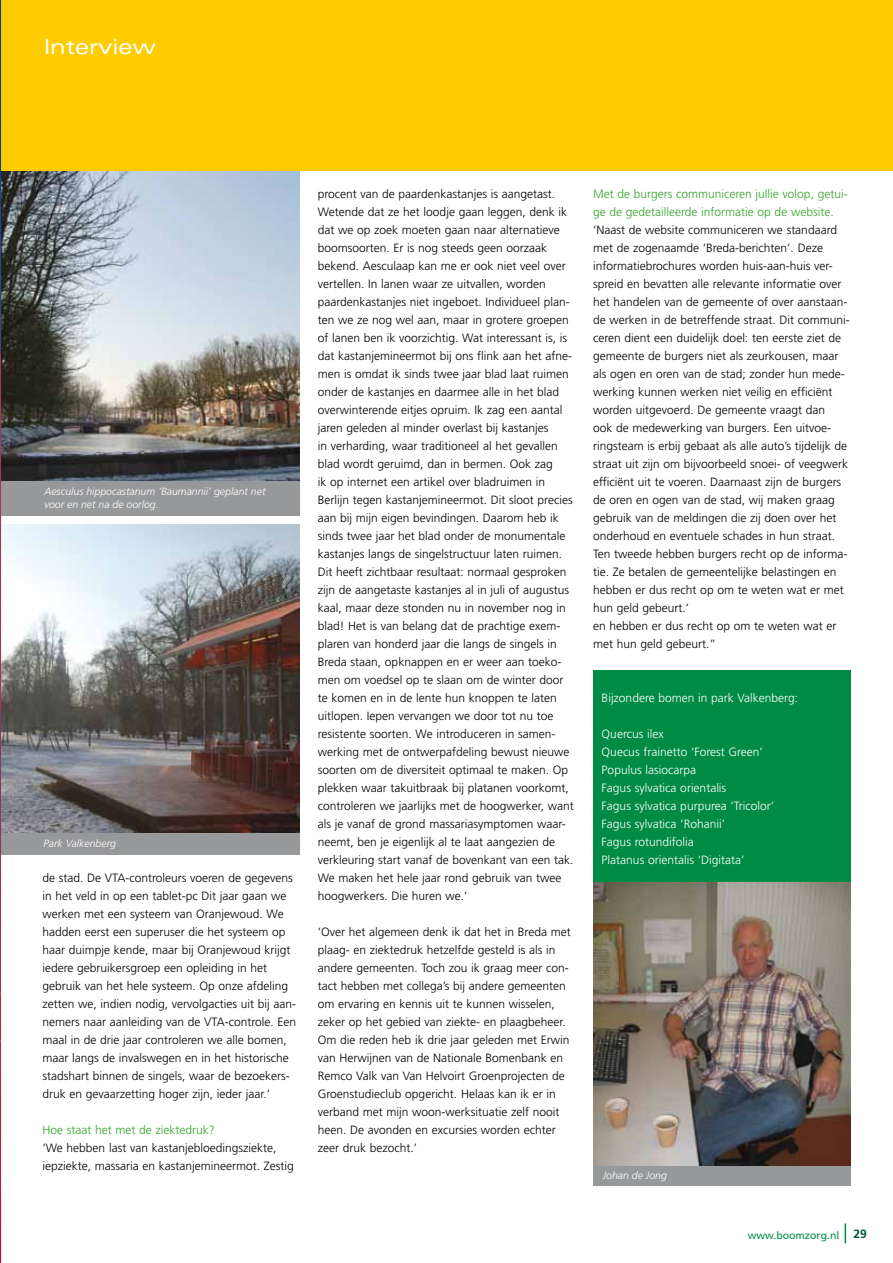
<style>
.page{position:relative;width:893px;height:1263px;background:#fff}
.page>*{position:absolute;margin:0;border:0;box-sizing:border-box;transform-origin:0 0}
.t1{font:expanded 21px "Univers";color:#fff}
.t2{font:300 12px/18px "Frutiger";color:#000}
.t3{font:300 12px/18px "Frutiger";color:#fff}
.t4{font:300 12px/18px "Frutiger";color:#35a32c}
.t5{font:italic 300 10.5px/12.6px "Frutiger";color:#fff}
.t6{font:10.5px "Frutiger";color:#008b45}
.s1{font-weight:700;font-size:12px;color:#00523c}
</style>
<div class="page">
<svg style="left:845px;top:1223px;width:1px;height:20px"></svg>
<div style="left:593px;top:670px;width:257px;height:516px;background:#008b45"></div>
<div style="left:0;top:0;width:893px;height:170px;background:#fecc00"></div>
<img style="left:1px;top:171px;width:299px;height:310px">
<img style="left:1px;top:525px;width:299px;height:308px">
<img style="left:593px;top:882px;width:257px;height:284px">
<div style="left:0;top:481px;width:300px;height:35px;background:#97989a"></div>
<div style="left:0;top:833px;width:300px;height:21px;background:#97989a"></div>
<div style="left:593px;top:1166px;width:257px;height:20px;background:#97989a"></div>
<svg style="left:0;top:0;width:1px;height:1263px"></svg>
<h1 class="t1" style="left:44px;top:34px;width:113px">Interview</h1>
<p class="t5" style="left:44px;top:485px;width:223px">Aesculus hippocastanum ‘Baumannii’ geplant net voor en net na de oorlog.</p>
<p class="t5" style="left:44px;top:837px;width:74px">Park Valkenberg</p>
<p class="t2" style="left:43px;top:869px;width:255px">de stad. De VTA-controleurs voeren de gegevens in het veld in op een tablet-pc Dit jaar gaan we werken met een systeem van Oranjewoud. We hadden eerst een superuser die het systeem op haar duimpje kende, maar bij Oranjewoud krijgt iedere gebruikersgroep een opleiding in het gebruik van het hele systeem. Op onze afdeling zetten we, indien nodig, vervolgacties uit bij aan&shy;nemers naar aanleiding van de VTA-controle. Een maal in de drie jaar controleren we alle bomen, maar langs de invalswegen en in het historische stadshart binnen de singels, waar de bezoekers&shy;druk en gevaarzetting hoger zijn, ieder jaar.’</p>
<p class="t4" style="left:43px;top:1121px;width:174px">Hoe staat het met de ziektedruk?</p>
<p class="t2" style="left:43px;top:1139px;width:253px">‘We hebben last van kastanjebloedingsziekte, iepziekte, massaria en kastanjemineermot. Zestig</p>
<p class="t2" style="left:318px;top:185px;width:257px">procent van de paardenkastanjes is aangetast.<br>Wetende dat ze het loodje gaan leggen, denk ik dat we op zoek moeten gaan naar alternatieve boomsoorten. Er is nog steeds geen oorzaak bekend. Aesculaap kan me er ook niet veel over vertellen. In lanen waar ze uitvallen, worden paardenkastanjes niet ingeboet. Individueel plan&shy;ten we ze nog wel aan, maar in grotere groepen of lanen ben ik voorzichtig. Wat interessant is, is dat kastanjemineermot bij ons flink aan het afne&shy;men is omdat ik sinds twee jaar blad laat ruimen onder de kastanjes en daarmee alle in het blad overwinterende eitjes opruim. Ik zag een aantal jaren geleden al minder overlast bij kastanjes<br>in verharding, waar traditioneel al het gevallen blad wordt geruimd, dan in bermen. Ook zag<br>ik op internet een artikel over bladruimen in Berlijn tegen kastanjemineermot. Dit sloot precies aan bij mijn eigen bevindingen. Daarom heb ik sinds twee jaar het blad onder de monumentale kastanjes langs de singelstructuur laten ruimen.<br>Dit heeft zichtbaar resultaat: normaal gesproken zijn de aangetaste kastanjes al in juli of augustus kaal, maar deze stonden nu in november nog in blad! Het is van belang dat de prachtige exem&shy;plaren van honderd jaar die langs de singels in Breda staan, opknappen en er weer aan toeko&shy;men om voedsel op te slaan om de winter door te komen en in de lente hun knoppen te laten uitlopen. Iepen vervangen we door tot nu toe resistente soorten. We introduceren in samen&shy;werking met de ontwerpafdeling bewust nieuwe soorten om de diversiteit optimaal te maken. Op plekken waar takuitbraak bij platanen voorkomt, controleren we jaarlijks met de hoogwerker, want als je vanaf de grond massariasymptomen waar&shy;neemt, ben je eigenlijk al te laat aangezien de verkleuring start vanaf de bovenkant van een tak.<br>We maken het hele jaar rond gebruik van twee hoogwerkers. Die huren we.’</p>
<p class="t2" style="left:318px;top:923px;width:254px">‘Over het algemeen denk ik dat het in Breda met plaag- en ziektedruk hetzelfde gesteld is als in andere gemeenten. Toch zou ik graag meer con&shy;tact hebben met collega’s bij andere gemeenten om ervaring en kennis uit te kunnen wisselen, zeker op het gebied van ziekte- en plaagbeheer.<br>Om die reden heb ik drie jaar geleden met Erwin van Herwijnen van de Nationale Bomenbank en Remco Valk van Van Helvoirt Groenprojecten de Groenstudieclub opgericht. Helaas kan ik er in verband met mijn woon-werksituatie zelf nooit heen. De avonden en excursies worden echter zeer druk bezocht.’</p>
<p class="t4" style="left:593px;top:185px;width:256px">Met de burgers communiceren jullie volop, getui&shy;ge de gedetailleerde informatie op de website.</p>
<p class="t2" style="left:593px;top:221px;width:258px">‘Naast de website communiceren we standaard met de zogenaamde ‘Breda-berichten’. Deze informatiebrochures worden huis-aan-huis ver&shy;spreid en bevatten alle relevante informatie over het handelen van de gemeente of over aanstaan&shy;de werken in de betreffende straat. Dit communi&shy;ceren dient een duidelijk doel: ten eerste ziet de gemeente de burgers niet als zeurkousen, maar als ogen en oren van de stad; zonder hun mede&shy;werking kunnen werken niet veilig en efficiënt worden uitgevoerd. De gemeente vraagt dan<br>ook de medewerking van burgers. Een uitvoe&shy;ringsteam is erbij gebaat als alle auto’s tijdelijk de straat uit zijn om bijvoorbeeld snoei- of veegwerk efficiënt uit te voeren. Daarnaast zijn de burgers de oren en ogen van de stad, wij maken graag gebruik van de meldingen die zij doen over het onderhoud en eventuele schades in hun straat.<br>Ten tweede hebben burgers recht op de informa&shy;tie. Ze betalen de gemeentelijke belastingen en hebben er dus recht op om te weten wat er met hun geld gebeurt.’<br>en hebben er dus recht op om te weten wat er met hun geld gebeurt.”</p>
<p class="t3" style="left:602px;top:689px;width:198px">Bijzondere bomen in park Valkenberg:</p>
<p class="t3" style="left:602px;top:725px;width:174px">Quercus ilex<br>Quecus frainetto ‘Forest Green’<br>Populus lasiocarpa<br>Fagus sylvatica orientalis<br>Fagus sylvatica purpurea ‘Tricolor’<br>Fagus sylvatica ‘Rohanii’<br>Fagus rotundifolia<br>Platanus orientalis ‘Digitata’</p>
<p class="t5" style="left:603px;top:1169px;width:66px">Johan de Jong</p>
<p class="t6" style="left:748px;top:1229px;width:121px">www.boomzorg.nl <span class="s1">29</span></p>
</div>
